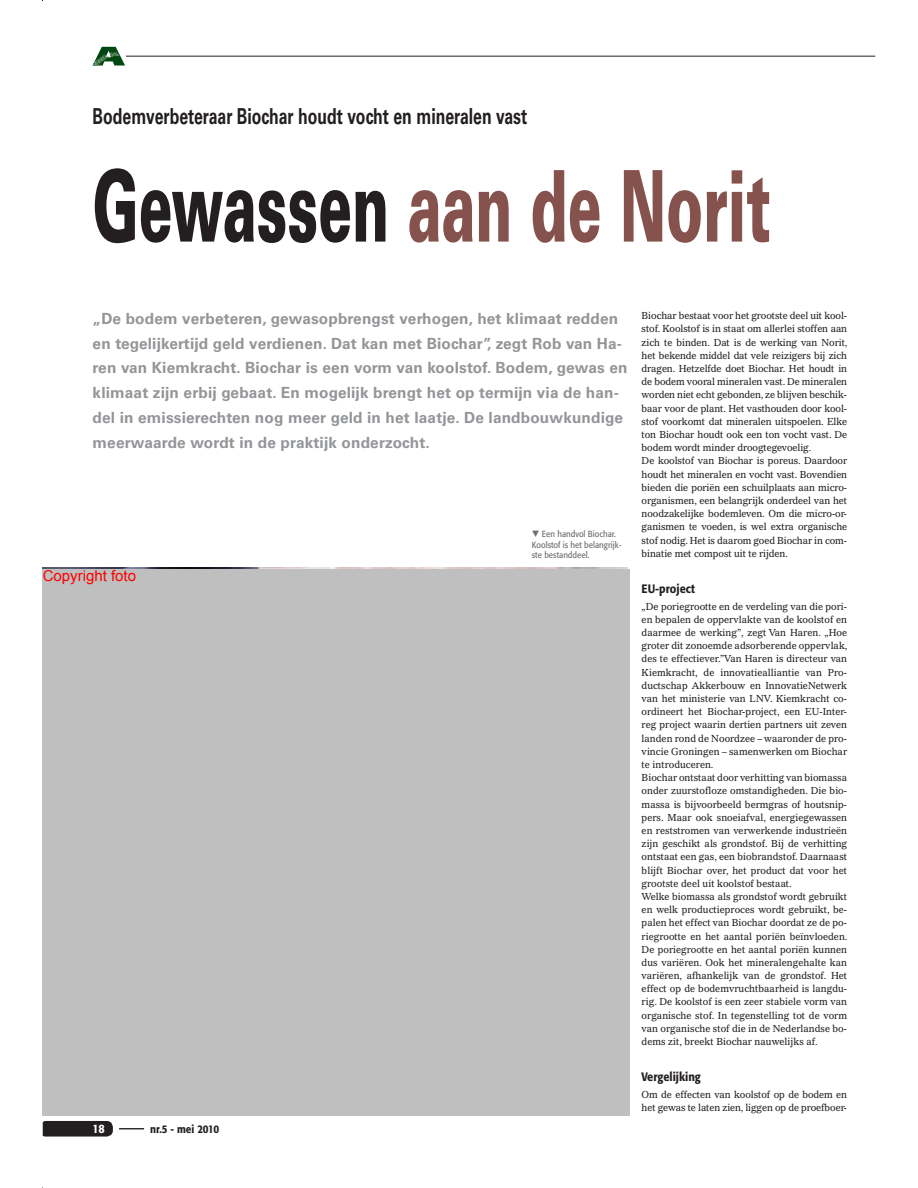
<style>
.page{position:relative;width:918px;height:1188px;background:#fff}
.page>*{position:absolute;margin:0;border:0;box-sizing:border-box;transform-origin:0 0}
.t1{font:900 99px "Univers LT Std";color:#86524d;scale:.56 1}
.t2{font:700 22.05px "Univers LT Std";color:#231f20;scale:.72 1}
.t3{font:700 15.45px/24.9px "Univers LT Std";letter-spacing:.01em;color:#939598}
.t4{font:15px "Arial";color:#f00}
.t5{font:500 12.15px "Formata";color:#231f20;scale:.9 1}
.t6{font:500 12.15px "Formata";color:#fff;scale:.9 1}
.t7{font:500 10.95px "Formata";letter-spacing:-.01em;color:#231f20;scale:.9 1}
.t8{font:9.9px/13.2px "Gazette LT Std";color:#231f20;scale:.95 1}
.t9{font:8.85px/10.5px "Formata";color:#6d6e70;scale:.9 1}
.s1{color:#231f20}
</style>
<div class="page">
<svg style="left:43px;top:1121px;width:70px;height:16px"></svg>
<svg style="left:93px;top:47px;width:32px;height:19px"></svg>
<svg style="left:119px;top:1128px;width:25px;height:1px"></svg>
<hr style="left:126px;top:56px;width:749px;height:1px;background:#231f20">
<img style="left:43px;top:567px;width:585px;height:2px">
<div style="left:43px;top:569px;width:587px;height:546px;background:#bfbfbf"></div>
<h2 class="t2" style="left:93px;top:108px;width:605px">Bodemverbeteraar Biochar houdt vocht en mineralen vast</h2>
<h1 class="t1" style="left:93px;top:169px;width:1213px"><span class="s1">Gewassen</span> aan de Norit</h1>
<p class="t3" style="left:93px;top:307px;width:536px">„De bodem verbeteren, gewasopbrengst verhogen, het klimaat redden en tegelijkertijd geld verdienen. Dat kan met Biochar”, zegt Rob van Ha&shy;ren van Kiemkracht. Biochar is een vorm van koolstof. Bodem, gewas en klimaat zijn erbij gebaat. En mogelijk brengt het op termijn via de han&shy;del in emissierechten nog meer geld in het laatje. De landbouwkundige meerwaarde wordt in de praktijk onderzocht.</p>
<p class="t8" style="left:642px;top:310px;width:218px">Biochar bestaat voor het grootste deel uit kool&shy;stof. Koolstof is in staat om allerlei stoffen aan zich te binden. Dat is de werking van Norit, het bekende middel dat vele reizigers bij zich dragen. Hetzelfde doet Biochar. Het houdt in de bodem vooral mineralen vast. De mineralen worden niet echt gebonden, ze blijven beschik&shy;baar voor de plant. Het vasthouden door kool&shy;stof voorkomt dat mineralen uitspoelen. Elke ton Biochar houdt ook een ton vocht vast. De bodem wordt minder droogtegevoelig.<br>De koolstof van Biochar is poreus. Daardoor houdt het mineralen en vocht vast. Bovendien bieden die poriën een schuilplaats aan micro&shy;organismen, een belangrijk onderdeel van het noodzakelijke bodemleven. Om die micro-or&shy;ganismen te voeden, is wel extra organische stof nodig. Het is daarom goed Biochar in com&shy;binatie met compost uit te rijden.</p>
<p class="t5" style="left:642px;top:583px;width:61px">EU-project</p>
<p class="t8" style="left:642px;top:601px;width:218px">„De poriegrootte en de verdeling van die pori&shy;en bepalen de oppervlakte van de koolstof en daarmee de werking”, zegt Van Haren. „Hoe groter dit zonoemde adsorberende oppervlak, des te effectiever.”Van Haren is directeur van Kiemkracht, de innovatiealliantie van Pro&shy;ductschap Akkerbouw en InnovatieNetwerk van het ministerie van LNV. Kiemkracht co&shy;ordineert het Biochar-project, een EU-Inter&shy;reg project waarin dertien partners uit zeven landen rond de Noordzee – waaronder de pro&shy;vincie Groningen – samenwerken om Biochar te introduceren.<br>Biochar ontstaat door verhitting van biomassa onder zuurstofloze omstandigheden. Die bio&shy;massa is bijvoorbeeld bermgras of houtsnip&shy;pers. Maar ook snoeiafval, energiegewassen en reststromen van verwerkende industrieën zijn geschikt als grondstof. Bij de verhitting ontstaat een gas, een biobrandstof. Daarnaast blijft Biochar over, het product dat voor het grootste deel uit koolstof bestaat.<br>Welke biomassa als grondstof wordt gebruikt en welk productieproces wordt gebruikt, be&shy;palen het effect van Biochar doordat ze de po&shy;riegrootte en het aantal poriën beïnvloeden.<br>De poriegrootte en het aantal poriën kunnen dus variëren. Ook het mineralengehalte kan variëren, afhankelijk van de grondstof. Het effect op de bodemvruchtbaarheid is langdu&shy;rig. De koolstof is een zeer stabiele vorm van organische stof. In tegenstelling tot de vorm van organische stof die in de Nederlandse bo&shy;dems zit, breekt Biochar nauwelijks af.</p>
<p class="t5" style="left:642px;top:1072px;width:67px">Vergelijking</p>
<p class="t8" style="left:642px;top:1089px;width:218px">Om de effecten van koolstof op de bodem en het gewas te laten zien, liggen op de proefboer-</p>
<p class="t7" style="left:150px;top:1124px;width:78px">nr.5 - mei 2010</p>
<p class="t9" style="left:532px;top:529px;width:101px">❑ Een handvol Biochar.<br>Koolstof is het belangrijk&shy;ste bestanddeel.</p>
<h3 class="t4" style="left:43px;top:566px;width:95px">Copyright foto</h3>
<p class="t6" style="left:93px;top:1124px;width:15px">18</p>
</div>
